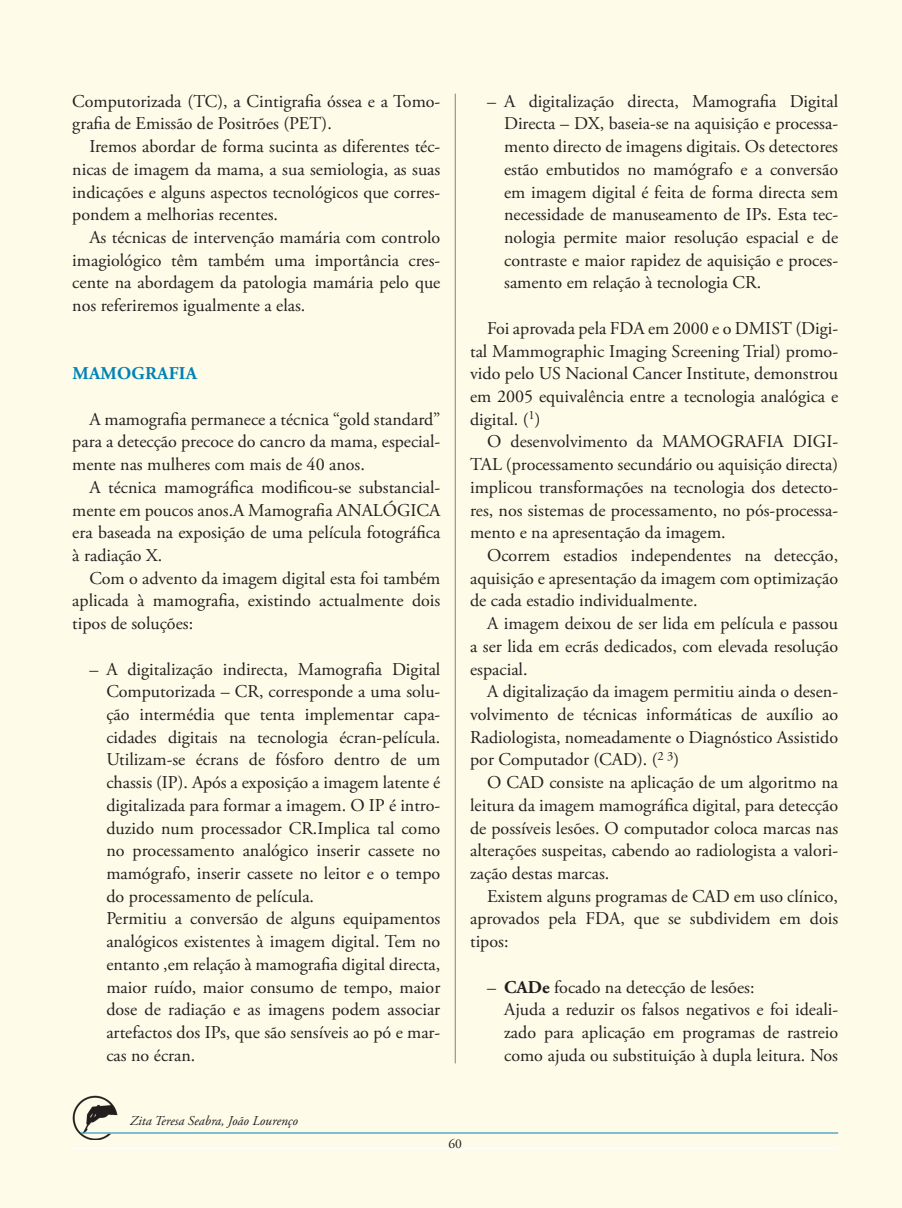
<style>
.page{position:relative;width:902px;height:1208px;background:#fff}
.page>*{position:absolute;margin:0;border:0;box-sizing:border-box;transform-origin:0 0}
.Texto_colunas{font:18px/22.6px "Adobe Garamond Pro";color:#231f20;text-align:justify}
.TITULOS{font:700 18px "Adobe Garamond Pro";letter-spacing:.015em;color:#0083b6}
.t1{font:italic 13.5px "Adobe Garamond Pro";color:#231f20}
.t2{font:13.5px "Adobe Garamond Pro";color:#231f20}
.s1{font-weight:700}
</style>
<div class="page">
<hr style="left:901px;top:0;width:1px;height:1208px;background:#fefbe8">
<div style="left:0;top:0;width:901px;height:1208px;background:#fefbe8"></div>
<hr style="left:455px;top:94px;width:1px;height:969px;background:#808285">
<img style="left:72px;top:1095px;width:46px;height:45px">
<hr style="left:81px;top:1132px;width:757px;height:1px;background:#0083b6">
<hr style="left:72px;top:1148px;width:766px;height:1px;background:#fff">
<p class="Texto_colunas" style="left:72px;top:90px;width:369px">Computorizada (TC), a Cintigrafia óssea e a Tomo&shy;grafia de Emissão de Positrões (PET).</p>
<p class="Texto_colunas" style="left:72px;top:136px;width:369px;text-indent:17px">Iremos abordar de forma sucinta as diferentes téc&shy;nicas de imagem da mama, a sua semiologia, as suas indicações e alguns aspectos tecnológicos que corres&shy;pondem a melhorias recentes.</p>
<p class="Texto_colunas" style="left:72px;top:226px;width:369px;text-indent:17px">As técnicas de intervenção mamária com controlo imagiológico têm também uma importância cres&shy;cente na abordagem da patologia mamária pelo que nos referiremos igualmente a elas.</p>
<p class="TITULOS" style="left:72px;top:363px;width:126px">MAMOGRAFIA</p>
<p class="Texto_colunas" style="left:72px;top:408px;width:369px;text-indent:17px">A mamografia permanece a técnica “gold standard” para a detecção precoce do cancro da mama, especial&shy;mente nas mulheres com mais de 40 anos.</p>
<p class="Texto_colunas" style="left:72px;top:476px;width:369px;text-indent:17px">A técnica mamográfica modificou-se substancial&shy;mente em poucos anos.A Mamografia ANALÓGICA era baseada na exposição de uma película fotográfica à radiação X.</p>
<p class="Texto_colunas" style="left:72px;top:567px;width:369px;text-indent:17px">Com o advento da imagem digital esta foi também aplicada à mamografia, existindo actualmente dois tipos de soluções:</p>
<p class="Texto_colunas" style="left:106px;top:658px;width:335px;text-indent:-17px">– A digitalização indirecta, Mamografia Digital Computorizada – CR, corresponde a uma solu&shy;ção intermédia que tenta implementar capa&shy;cidades digitais na tecnologia écran-película.<br>Utilizam-se écrans de fósforo dentro de um chassis (IP). Após a exposição a imagem latente é digitalizada para formar a imagem. O IP é intro&shy;duzido num processador CR.Implica tal como no processamento analógico inserir cassete no mamógrafo, inserir cassete no leitor e o tempo do processamento de película.</p>
<p class="Texto_colunas" style="left:106px;top:908px;width:335px">Permitiu a conversão de alguns equipamentos analógicos existentes à imagem digital. Tem no entanto ,em relação à mamografia digital directa, maior ruído, maior consumo de tempo, maior dose de radiação e as imagens podem associar artefactos dos IPs, que são sensíveis ao pó e mar&shy;cas no écran.</p>
<p class="Texto_colunas" style="left:504px;top:90px;width:335px;text-indent:-17px">– A digitalização directa, Mamografia Digital Directa – DX, baseia-se na aquisição e processa&shy;mento directo de imagens digitais. Os detectores estão embutidos no mamógrafo e a conversão em imagem digital é feita de forma directa sem necessidade de manuseamento de IPs. Esta tec&shy;nologia permite maior resolução espacial e de contraste e maior rapidez de aquisição e proces&shy;samento em relação à tecnologia CR.</p>
<p class="Texto_colunas" style="left:470px;top:317px;width:369px;text-indent:17px">Foi aprovada pela FDA em 2000 e o DMIST (Digi&shy;tal Mammographic Imaging Screening Trial) promo&shy;vido pelo US Nacional Cancer Institute, demonstrou em 2005 equivalência entre a tecnologia analógica e digital. (<sup>1</sup>)</p>
<p class="Texto_colunas" style="left:470px;top:431px;width:369px;text-indent:17px">O desenvolvimento da MAMOGRAFIA DIGI-TAL (processamento secundário ou aquisição directa) implicou transformações na tecnologia dos detecto&shy;res, nos sistemas de processamento, no pós-processa&shy;mento e na apresentação da imagem.</p>
<p class="Texto_colunas" style="left:470px;top:544px;width:369px;text-indent:17px">Ocorrem estadios independentes na detecção, aquisição e apresentação da imagem com optimização de cada estadio individualmente.</p>
<p class="Texto_colunas" style="left:470px;top:613px;width:369px;text-indent:17px">A imagem deixou de ser lida em película e passou a ser lida em ecrãs dedicados, com elevada resolução espacial.</p>
<p class="Texto_colunas" style="left:470px;top:681px;width:369px;text-indent:17px">A digitalização da imagem permitiu ainda o desen&shy;volvimento de técnicas informáticas de auxílio ao Radiologista, nomeadamente o Diagnóstico Assistido por Computador (CAD). (<sup>2</sup> <sup>3</sup>)</p>
<p class="Texto_colunas" style="left:470px;top:772px;width:369px;text-indent:17px">O CAD consiste na aplicação de um algoritmo na leitura da imagem mamográfica digital, para detecção de possíveis lesões. O computador coloca marcas nas alterações suspeitas, cabendo ao radiologista a valori&shy;zação destas marcas.</p>
<p class="Texto_colunas" style="left:470px;top:885px;width:369px;text-indent:17px">Existem alguns programas de CAD em uso clínico, aprovados pela FDA, que se subdividem em dois tipos:</p>
<p class="Texto_colunas" style="left:487px;top:976px;width:269px">– <span class="s1">CADe</span> focado na detecção de lesões:</p>
<p class="Texto_colunas" style="left:504px;top:999px;width:335px">Ajuda a reduzir os falsos negativos e foi ideali&shy;zado para aplicação em programas de rastreio como ajuda ou substituição à dupla leitura. Nos</p>
<p class="t1" style="left:130px;top:1112px;width:169px">Zita Teresa Seabra, João Lourenço</p>
<p class="t2" style="left:448px;top:1135px;width:14px">66</p>
</div>
